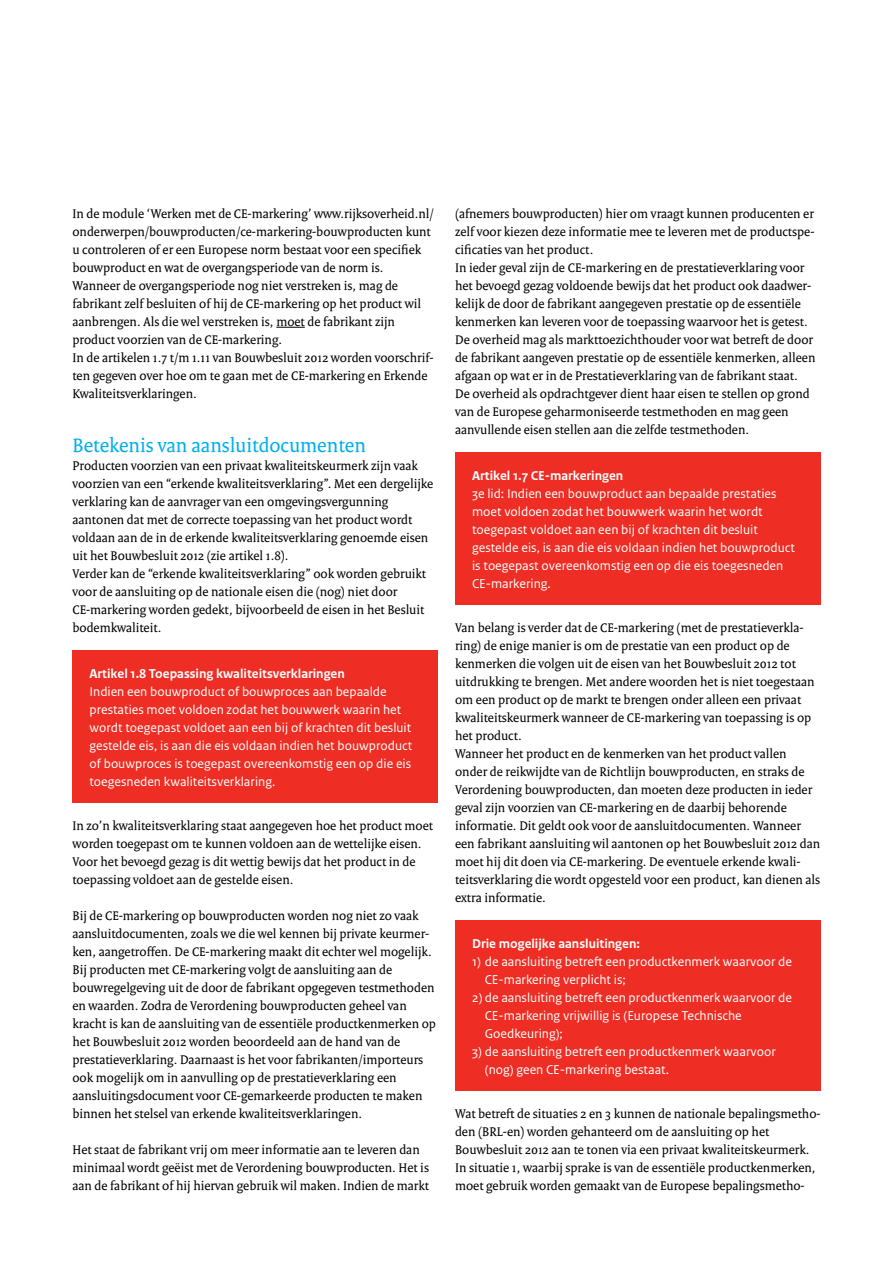
<style>
.page{position:relative;width:893px;height:1263px;background:#fff}
.page>*{position:absolute;margin:0;border:0;box-sizing:border-box;transform-origin:0 0}
.t1{font:21px "Rijksoverheid Serif";color:#00aeef}
.t2{font:13.5px/18px "Rijksoverheid Serif";color:#000}
.t3{font:13.5px/18px "Rijksoverheid Sans Text";color:#fff}
.t4{font:700 13.5px "Rijksoverheid Sans Text";color:#fff}
</style>
<div class="page">
<svg style="left:276px;top:327px;width:29px;height:1px"></svg>
<div style="left:72px;top:650px;width:366px;height:153px;background:#ee2e24"></div>
<div style="left:455px;top:452px;width:366px;height:153px;background:#ee2e24"></div>
<div style="left:455px;top:920px;width:366px;height:171px;background:#ee2e24"></div>
<p class="t2" style="left:72px;top:204px;width:363px">In de module ‘Werken met de CE-markering’ www.rijksoverheid.nl/ onderwerpen/bouwproducten/ce-markering-bouwproducten kunt u controleren of er een Europese norm bestaat voor een specifiek bouwproduct en wat de overgangsperiode van de norm is.<br>Wanneer de overgangsperiode nog niet verstreken is, mag de fabrikant zelf besluiten of hij de CE-markering op het product wil aanbrengen. Als die wel verstreken is, moet de fabrikant zijn product voorzien van de CE-markering.<br>In de artikelen 1.7 t/m 1.11 van Bouwbesluit 2012 worden voorschrif&shy;ten gegeven over hoe om te gaan met de CE-markering en Erkende Kwaliteitsverklaringen.</p>
<h1 class="t1" style="left:72px;top:433px;width:295px">Betekenis van aansluitdocumenten</h1>
<p class="t2" style="left:72px;top:456px;width:362px">Producten voorzien van een privaat kwaliteitskeurmerk zijn vaak voorzien van een “erkende kwaliteitsverklaring”. Met een dergelijke verklaring kan de aanvrager van een omgevingsvergunning aantonen dat met de correcte toepassing van het product wordt voldaan aan de in de erkende kwaliteitsverklaring genoemde eisen uit het Bouwbesluit 2012 (zie artikel 1.8).<br>Verder kan de “erkende kwaliteitsverklaring” ook worden gebruikt voor de aansluiting op de nationale eisen die (nog) niet door CE-markering worden gedekt, bijvoorbeeld de eisen in het Besluit bodemkwaliteit.</p>
<p class="t4" style="left:89px;top:666px;width:257px">Artikel 1.8 Toepassing kwaliteitsverklaringen</p>
<p class="t3" style="left:89px;top:683px;width:324px">Indien een bouwproduct of bouwproces aan bepaalde prestaties moet voldoen zodat het bouwwerk waarin het wordt toegepast voldoet aan een bij of krachten dit besluit gestelde eis, is aan die eis voldaan indien het bouwproduct of bouwproces is toegepast overeenkomstig een op die eis toegesneden kwaliteitsverklaring.</p>
<p class="t2" style="left:72px;top:816px;width:362px">In zo’n kwaliteitsverklaring staat aangegeven hoe het product moet worden toegepast om te kunnen voldoen aan de wettelijke eisen.<br>Voor het bevoegd gezag is dit wettig bewijs dat het product in de toepassing voldoet aan de gestelde eisen.</p>
<p class="t2" style="left:72px;top:906px;width:365px">Bij de CE-markering op bouwproducten worden nog niet zo vaak aansluitdocumenten, zoals we die wel kennen bij private keurmer&shy;ken, aangetroffen. De CE-markering maakt dit echter wel mogelijk.<br>Bij producten met CE-markering volgt de aansluiting aan de bouwregelgeving uit de door de fabrikant opgegeven testmethoden en waarden. Zodra de Verordening bouwproducten geheel van kracht is kan de aansluiting van de essentiële productkenmerken op het Bouwbesluit 2012 worden beoordeeld aan de hand van de prestatieverklaring. Daarnaast is het voor fabrikanten/importeurs ook mogelijk om in aanvulling op de prestatieverklaring een aansluitingsdocument voor CE-gemarkeerde producten te maken binnen het stelsel van erkende kwaliteitsverklaringen.</p>
<p class="t2" style="left:72px;top:1140px;width:358px">Het staat de fabrikant vrij om meer informatie aan te leveren dan minimaal wordt geëist met de Verordening bouwproducten. Het is aan de fabrikant of hij hiervan gebruik wil maken. Indien de markt</p>
<p class="t2" style="left:455px;top:204px;width:362px">(afnemers bouwproducten) hier om vraagt kunnen producenten er zelf voor kiezen deze informatie mee te leveren met de productspe&shy;cificaties van het product.<br>In ieder geval zijn de CE-markering en de prestatieverklaring voor het bevoegd gezag voldoende bewijs dat het product ook daadwer&shy;kelijk de door de fabrikant aangegeven prestatie op de essentiële kenmerken kan leveren voor de toepassing waarvoor het is getest.<br>De overheid mag als markttoezichthouder voor wat betreft de door de fabrikant aangeven prestatie op de essentiële kenmerken, alleen afgaan op wat er in de Prestatieverklaring van de fabrikant staat.<br>De overheid als opdrachtgever dient haar eisen te stellen op grond van de Europese geharmoniseerde testmethoden en mag geen aanvullende eisen stellen aan die zelfde testmethoden.</p>
<p class="t4" style="left:472px;top:468px;width:153px">Artikel 1.7 CE-markeringen</p>
<p class="t3" style="left:472px;top:485px;width:324px">3e lid: Indien een bouwproduct aan bepaalde prestaties moet voldoen zodat het bouwwerk waarin het wordt toegepast voldoet aan een bij of krachten dit besluit gestelde eis, is aan die eis voldaan indien het bouwproduct is toegepast overeenkomstig een op die eis toegesneden CE-markering.</p>
<p class="t2" style="left:455px;top:618px;width:367px">Van belang is verder dat de CE-markering (met de prestatieverkla&shy;ring) de enige manier is om de prestatie van een product op de kenmerken die volgen uit de eisen van het Bouwbesluit 2012 tot uitdrukking te brengen. Met andere woorden het is niet toegestaan om een product op de markt te brengen onder alleen een privaat kwaliteitskeurmerk wanneer de CE-markering van toepassing is op het product.<br>Wanneer het product en de kenmerken van het product vallen onder de reikwijdte van de Richtlijn bouwproducten, en straks de Verordening bouwproducten, dan moeten deze producten in ieder geval zijn voorzien van CE-markering en de daarbij behorende informatie. Dit geldt ook voor de aansluitdocumenten. Wanneer een fabrikant aansluiting wil aantonen op het Bouwbesluit 2012 dan moet hij dit doen via CE-markering. De eventuele erkende kwali&shy;teitsverklaring die wordt opgesteld voor een product, kan dienen als extra informatie.</p>
<p class="t4" style="left:472px;top:936px;width:169px">Drie mogelijke aansluitingen:</p>
<p class="t3" style="left:485px;top:953px;width:309px;text-indent:-13px">1) de aansluiting betreft een productkenmerk waarvoor de<br>CE-markering verplicht is;</p>
<p class="t3" style="left:485px;top:989px;width:309px;text-indent:-13px">2) de aansluiting betreft een productkenmerk waarvoor de<br>CE-markering vrijwillig is (Europese Technische<br>Goedkeuring);</p>
<p class="t3" style="left:485px;top:1043px;width:292px;text-indent:-13px">3) de aansluiting betreft een productkenmerk waarvoor (nog) geen CE-markering bestaat.</p>
<p class="t2" style="left:455px;top:1104px;width:367px">Wat betreft de situaties 2 en 3 kunnen de nationale bepalingsmetho&shy;den (BRL-en) worden gehanteerd om de aansluiting op het Bouwbesluit 2012 aan te tonen via een privaat kwaliteitskeurmerk.<br>In situatie 1, waarbij sprake is van de essentiële productkenmerken, moet gebruik worden gemaakt van de Europese bepalingsmetho-</p>
</div>
